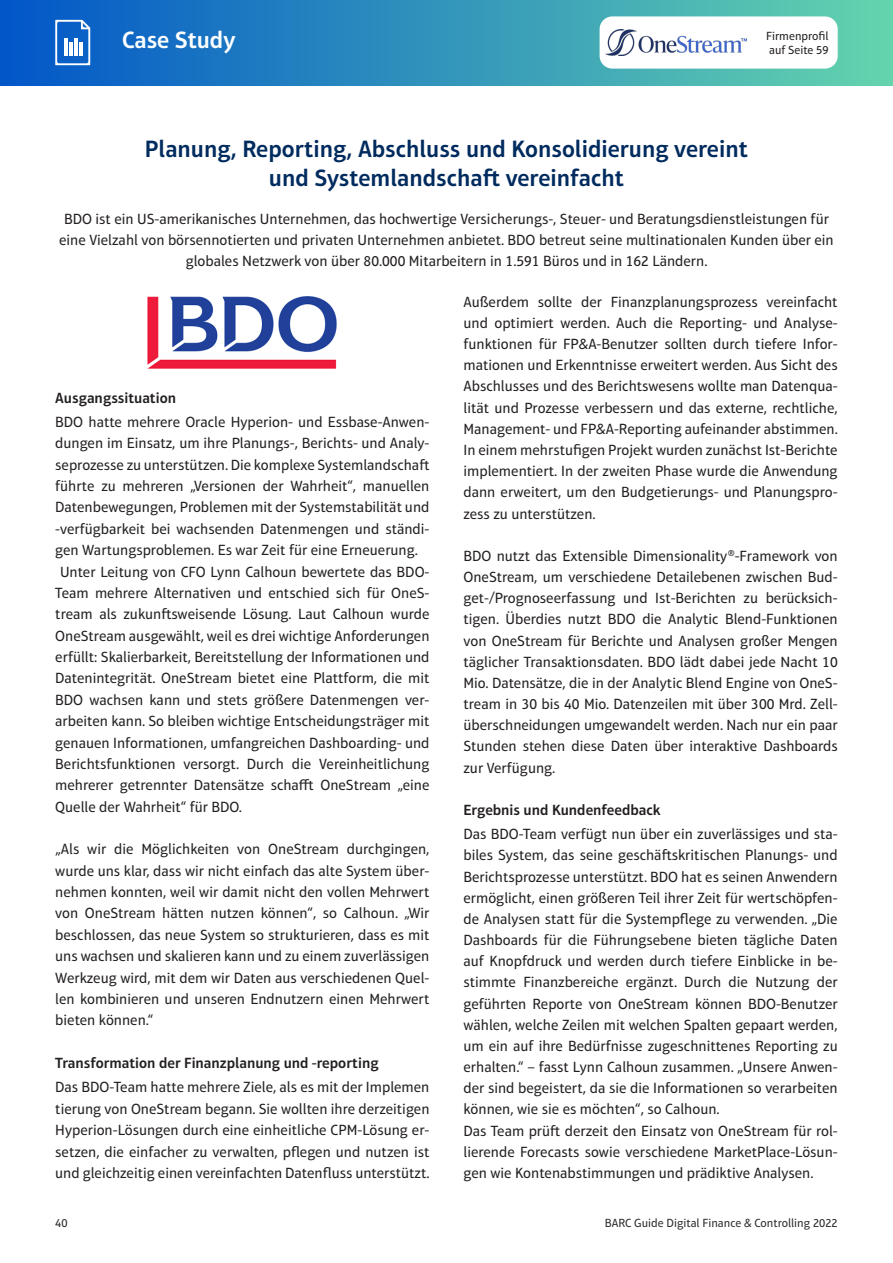
<style>
.page{position:relative;width:893px;height:1263px;background:#fff}
.page>*{position:absolute;margin:0;border:0;box-sizing:border-box;transform-origin:0 0}
.Titel_CS{font:600 24px/28.8px "Aptifer Sans LT Pro";color:#002b5e;text-align:center}
.t1{font:600 24px "Aptifer Sans LT Pro";letter-spacing:-.005em;color:#fff}
.Fließtext{font:15px/21.1px "Aptifer Sans LT Pro";color:#231f20;text-align:justify}
.Fließtext-2{font:600 15px "Aptifer Sans LT Pro";color:#231f20}
.t2{font:12px "Aptifer Sans LT Pro";color:#292c2f}
.t3{font:12px "Aptifer Sans LT Pro";color:#231f20}
</style>
<div class="page">
<div style="left:0;top:0;width:893px;height:85px;background:linear-gradient(to right,#0256c8,#64d4ad)"></div>
<svg style="left:55px;top:20px;width:35px;height:45px"></svg>
<div style="left:600px;top:16px;width:238px;height:53px;background:#fff;border-radius:13px"></div>
<img style="left:147px;top:296px;width:190px;height:73px">
<img style="left:606px;top:29px;width:140px;height:27px">
<h1 class="t1" style="left:122px;top:25px;width:115px">Case Study</h1>
<p class="t3" style="left:766px;top:29px;width:64px">Firmenprofil</p>
<p class="t3" style="left:769px;top:43px;width:61px">auf Seite 59</p>
<p class="Titel_CS" style="left:145px;top:135px;width:604px">Planung, Reporting, Abschluss und Konsolidierung vereint und Systemlandschaft vereinfacht</p>
<p class="Fließtext" style="left:59px;top:209px;width:776px;text-align:center">BDO ist ein US-amerikanisches Unternehmen, das hochwertige Versicherungs-, Steuer- und Beratungsdienstleistungen für eine Vielzahl von börsennotierten und privaten Unternehmen anbietet. BDO betreut seine multinationalen Kunden über ein globales Netzwerk von über 80.000 Mitarbeitern in 1.591 Büros und in 162 Ländern.</p>
<p class="Fließtext-2" style="left:55px;top:389px;width:122px">Ausgangssituation</p>
<p class="Fließtext" style="left:55px;top:411px;width:376px">BDO hatte mehrere Oracle Hyperion- und Essbase-Anwen&shy;dungen im Einsatz, um ihre Planungs-, Berichts- und Analy&shy;seprozesse zu unterstützen. Die komplexe Systemlandschaft führte zu mehreren „Versionen der Wahrheit“, manuellen Datenbewegungen, Problemen mit der Systemstabilität und -verfügbarkeit bei wachsenden Datenmengen und ständi&shy;gen Wartungsproblemen. Es war Zeit für eine Erneuerung.</p>
<p class="Fließtext" style="left:55px;top:561px;width:376px;text-indent:5px">Unter Leitung von CFO Lynn Calhoun bewertete das BDO-Team mehrere Alternativen und entschied sich für OneS&shy;tream als zukunftsweisende Lösung. Laut Calhoun wurde OneStream ausgewählt, weil es drei wichtige Anforderungen erfüllt: Skalierbarkeit, Bereitstellung der Informationen und Datenintegrität. OneStream bietet eine Plattform, die mit BDO wachsen kann und stets größere Datenmengen ver&shy;arbeiten kann. So bleiben wichtige Entscheidungsträger mit genauen Informationen, umfangreichen Dashboarding- und Berichtsfunktionen versorgt. Durch die Vereinheitlichung mehrerer getrennter Datensätze schafft OneStream „eine Quelle der Wahrheit“ für BDO.</p>
<p class="Fließtext" style="left:55px;top:839px;width:376px">„Als wir die Möglichkeiten von OneStream durchgingen, wurde uns klar, dass wir nicht einfach das alte System über&shy;nehmen konnten, weil wir damit nicht den vollen Mehrwert von OneStream hätten nutzen können“, so Calhoun. „Wir beschlossen, das neue System so strukturieren, dass es mit uns wachsen und skalieren kann und zu einem zuverlässigen Werkzeug wird, mit dem wir Daten aus verschiedenen Quel&shy;len kombinieren und unseren Endnutzern einen Mehrwert bieten können.“</p>
<p class="Fließtext-2" style="left:55px;top:1054px;width:325px">Transformation der Finanzplanung und -reporting</p>
<p class="Fließtext" style="left:55px;top:1077px;width:376px">Das BDO-Team hatte mehrere Ziele, als es mit der Implemen tierung von OneStream begann. Sie wollten ihre derzeitigen Hyperion-Lösungen durch eine einheitliche CPM-Lösung er&shy;setzen, die einfacher zu verwalten, pflegen und nutzen ist und gleichzeitig einen vereinfachten Datenfluss unterstützt.</p>
<p class="Fließtext" style="left:463px;top:291px;width:376px">Außerdem sollte der Finanzplanungsprozess vereinfacht und optimiert werden. Auch die Reporting- und Analyse&shy;funktionen für FP&amp;A-Benutzer sollten durch tiefere Infor&shy;mationen und Erkenntnisse erweitert werden. Aus Sicht des Abschlusses und des Berichtswesens wollte man Datenqua&shy;lität und Prozesse verbessern und das externe, rechtliche, Management- und FP&amp;A-Reporting aufeinander abstimmen.<br>In einem mehrstufigen Projekt wurden zunächst Ist-Berichte implementiert. In der zweiten Phase wurde die Anwendung dann erweitert, um den Budgetierungs- und Planungspro&shy;zess zu unterstützen.</p>
<p class="Fließtext" style="left:463px;top:545px;width:376px">BDO nutzt das Extensible Dimensionality®-Framework von OneStream, um verschiedene Detailebenen zwischen Bud&shy;get-/Prognoseerfassung und Ist-Berichten zu berücksich&shy;tigen. Überdies nutzt BDO die Analytic Blend-Funktionen von OneStream für Berichte und Analysen großer Mengen täglicher Transaktionsdaten. BDO lädt dabei jede Nacht 10<br>Mio. Datensätze, die in der Analytic Blend Engine von OneS&shy;tream in 30 bis 40 Mio. Datenzeilen mit über 300 Mrd. Zell&shy;überschneidungen umgewandelt werden. Nach nur ein paar Stunden stehen diese Daten über interaktive Dashboards zur Verfügung.</p>
<p class="Fließtext-2" style="left:463px;top:801px;width:199px">Ergebnis und Kundenfeedback</p>
<p class="Fließtext" style="left:463px;top:823px;width:376px">Das BDO-Team verfügt nun über ein zuverlässiges und sta&shy;biles System, das seine geschäftskritischen Planungs- und Berichtsprozesse unterstützt. BDO hat es seinen Anwendern ermöglicht, einen größeren Teil ihrer Zeit für wertschöpfen&shy;de Analysen statt für die Systempflege zu verwenden. „Die Dashboards für die Führungsebene bieten tägliche Daten auf Knopfdruck und werden durch tiefere Einblicke in be&shy;stimmte Finanzbereiche ergänzt. Durch die Nutzung der geführten Reporte von OneStream können BDO-Benutzer wählen, welche Zeilen mit welchen Spalten gepaart werden, um ein auf ihre Bedürfnisse zugeschnittenes Reporting zu erhalten.“ – fasst Lynn Calhoun zusammen. „Unsere Anwen&shy;der sind begeistert, da sie die Informationen so verarbeiten können, wie sie es möchten“, so Calhoun.</p>
<p class="Fließtext" style="left:463px;top:1120px;width:376px">Das Team prüft derzeit den Einsatz von OneStream für rol&shy;lierende Forecasts sowie verschiedene MarketPlace-Lösun&shy;gen wie Kontenabstimmungen und prädiktive Analysen.</p>
<p class="t2" style="left:55px;top:1216px;width:14px">40</p>
<p class="t2" style="left:605px;top:1216px;width:234px">BARC Guide Digital Finance &amp; Controlling 2022</p>
</div>
